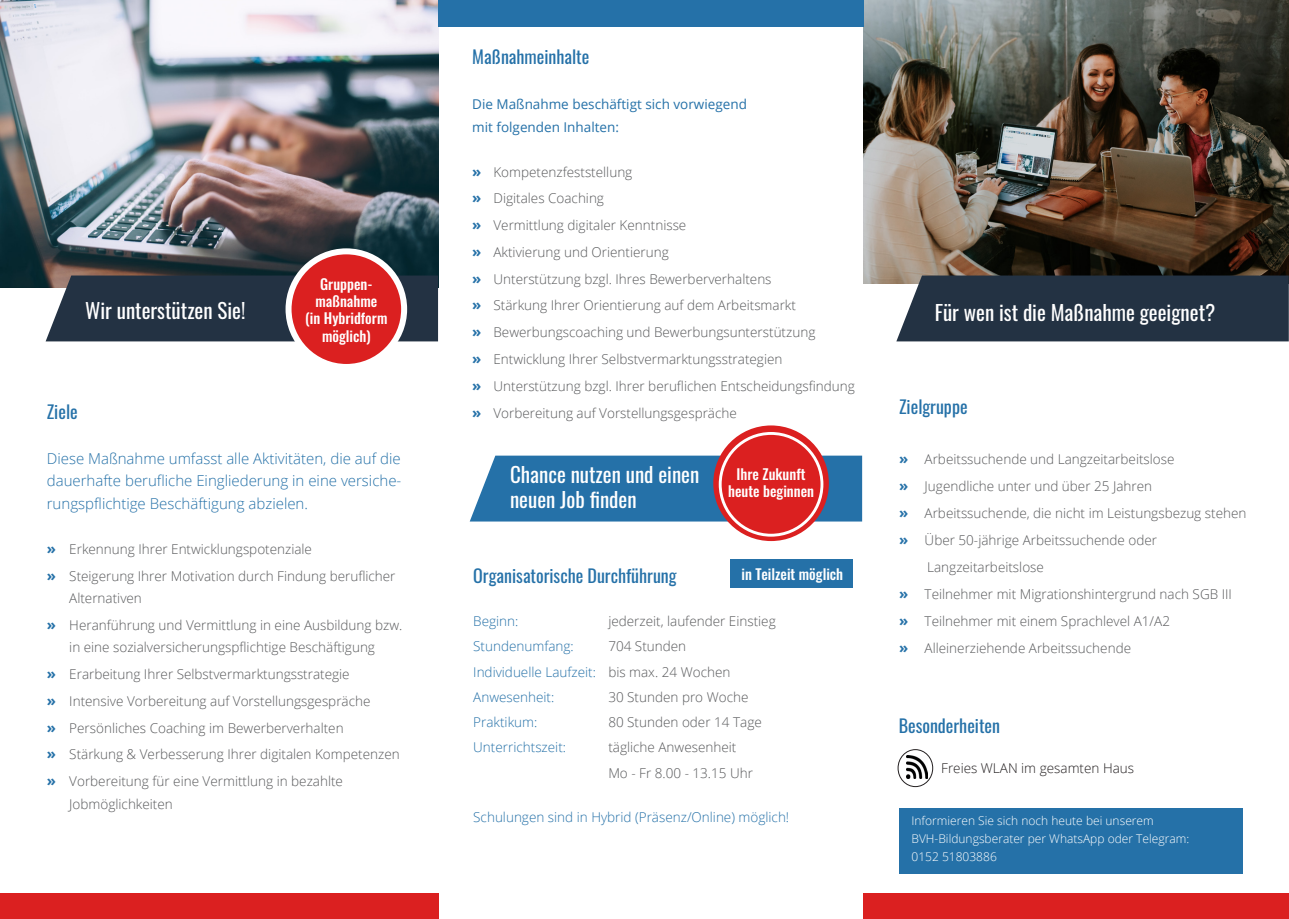
<style>
.page{position:relative;width:1289px;height:919px;background:#fff}
.page>*{position:absolute;margin:0;border:0;box-sizing:border-box;transform-origin:0 0}
.t1{font:21px/25.2px "Oswald";color:#fff}
.t2{font:18px "Oswald";color:#2571a8}
.t3{font:300 15px/22.5px "Open Sans";color:#2571a8;text-align:justify}
.t4{font:500 14.4px/17.4px "Oswald";color:#fff;text-align:center}
.t5{font:300 13.5px/22.5px "Open Sans";color:#57585a}
.t6{font:300 13.5px "Open Sans";color:#2571a8}
.t7{font:13.5px "Open Sans";color:#2571a8}
.t8{font:300 13.5px "Open Sans";color:#231f20}
.t9{font:300 12px/18px "Open Sans";color:#fff}
.s1{font-weight:700;font-size:15px;color:#2571a8}
.s2{color:#57585a}
</style>
<div class="page">
<img style="left:0;top:0;width:438px;height:288px">
<img style="left:863px;top:0;width:425px;height:283px">
<div style="left:46px;top:275px;width:392px;height:66px;background:#233243"></div>
<div style="left:438px;top:0;width:425px;height:26px;background:#2571a8"></div>
<div style="left:0;top:893px;width:438px;height:25px;background:#db2020"></div>
<div style="left:863px;top:893px;width:425px;height:25px;background:#db2020"></div>
<div style="left:896px;top:275px;width:392px;height:66px;background:#233243"></div>
<div style="left:470px;top:455px;width:392px;height:66px;background:#2571a8"></div>
<div style="left:713px;top:425px;width:115px;height:116px;background:#db2020;border-radius:50%"></div>
<div style="left:718px;top:432px;width:105px;height:104px;border:3px solid #fff;border-radius:50%"></div>
<div style="left:288px;top:251px;width:116px;height:116px;background:#db2020;border-radius:50%"></div>
<div style="left:285px;top:248px;width:122px;height:122px;border:6px solid #fff;border-radius:50%"></div>
<div style="left:730px;top:558px;width:122px;height:29px;background:#2571a8"></div>
<div style="left:899px;top:808px;width:343px;height:66px;background:#2571a8"></div>
<svg style="left:898px;top:749px;width:34px;height:37px"></svg>
<img style="left:906px;top:755px;width:21px;height:23px">
<div style="left:897px;top:749px;width:36px;height:38px;border:1px solid #231f20;border-radius:50%"></div>
<p class="t1" style="left:85px;top:295px;width:162px">Wir unterstützen Sie!</p>
<p class="t4" style="left:320px;top:276px;width:54px">Gruppen-</p>
<p class="t4" style="left:315px;top:293px;width:63px">maßnahme</p>
<p class="t4" style="left:305px;top:310px;width:84px">(in Hybridform möglich)</p>
<p class="t2" style="left:47px;top:395px;width:32px">Ziele</p>
<p class="t3" style="left:47px;top:446px;width:356px">Diese Maßnahme umfasst alle Aktivitäten, die auf die dauerhafte berufliche Eingliederung in eine versiche&shy;rungspflichtige Beschäftigung abzielen.</p>
<p class="t5" style="left:47px;top:537px;width:267px"><span class="s1">»</span> Erkennung Ihrer Entwicklungspotenziale</p>
<p class="t5" style="left:69px;top:564px;width:328px;text-indent:-23px"><span class="s1">»</span> Steigerung Ihrer Motivation durch Findung beruflicher<br>Alternativen</p>
<p class="t5" style="left:47px;top:613px;width:357px;text-align:center"><span class="s1">»</span> Heranführung und Vermittlung in eine Ausbildung bzw. in eine sozialversicherungspflichtige Beschäftigung</p>
<p class="t5" style="left:47px;top:662px;width:304px"><span class="s1">»</span> Erarbeitung Ihrer Selbstvermarktungsstrategie</p>
<p class="t5" style="left:47px;top:689px;width:325px"><span class="s1">»</span> Intensive Vorbereitung auf Vorstellungsgespräche</p>
<p class="t5" style="left:47px;top:716px;width:298px"><span class="s1">»</span> Persönliches Coaching im Bewerberverhalten</p>
<p class="t5" style="left:47px;top:743px;width:354px"><span class="s1">»</span> Stärkung &amp; Verbesserung Ihrer digitalen Kompetenzen</p>
<p class="t5" style="left:69px;top:769px;width:275px;text-indent:-23px"><span class="s1">»</span> Vorbereitung für eine Vermittlung in bezahlte<br>Jobmöglichkeiten</p>
<p class="t2" style="left:472px;top:41px;width:119px">Maßnahmeinhalte</p>
<p class="t7" style="left:472px;top:95px;width:276px">Die Maßnahme beschäftigt sich vorwiegend</p>
<p class="t7" style="left:472px;top:117px;width:148px">mit folgenden Inhalten:</p>
<p class="t5" style="left:472px;top:160px;width:162px"><span class="s1">»</span> Kompetenzfeststellung</p>
<p class="t5" style="left:472px;top:187px;width:133px"><span class="s1">»</span> Digitales Coaching</p>
<p class="t5" style="left:472px;top:213px;width:216px"><span class="s1">»</span> Vermittlung digitaler Kenntnisse</p>
<p class="t5" style="left:472px;top:240px;width:198px"><span class="s1">»</span> Aktivierung und Orientierung</p>
<p class="t5" style="left:472px;top:267px;width:301px"><span class="s1">»</span> Unterstützung bzgl. Ihres Bewerberverhaltens</p>
<p class="t5" style="left:472px;top:294px;width:325px"><span class="s1">»</span> Stärkung Ihrer Orientierung auf dem Arbeitsmarkt</p>
<p class="t5" style="left:472px;top:320px;width:345px"><span class="s1">»</span> Bewerbungscoaching und Bewerbungsunterstützung</p>
<p class="t5" style="left:472px;top:347px;width:312px"><span class="s1">»</span> Entwicklung Ihrer Selbstvermarktungsstrategien</p>
<p class="t5" style="left:472px;top:374px;width:384px"><span class="s1">»</span> Unterstützung bzgl. Ihrer beruflichen Entscheidungsfindung</p>
<p class="t5" style="left:472px;top:401px;width:266px"><span class="s1">»</span> Vorbereitung auf Vorstellungsgespräche</p>
<p class="t1" style="left:510px;top:460px;width:191px">Chance nutzen und einen neuen Job finden</p>
<p class="t4" style="left:728px;top:466px;width:87px">Ihre Zukunft heute beginnen</p>
<p class="t4" style="left:741px;top:566px;width:103px">in Teilzeit möglich</p>
<p class="t2" style="left:473px;top:559px;width:205px">Organisatorische Durchführung</p>
<p class="t6" style="left:473px;top:612px;width:47px">Beginn:</p>
<p class="t5" style="left:608px;top:609px;width:169px">jederzeit, laufender Einstieg</p>
<p class="t6" style="left:473px;top:637px;width:102px">Stundenumfang:</p>
<p class="t5" style="left:608px;top:634px;width:79px">704 Stunden</p>
<p class="t6" style="left:473px;top:662px;width:259px">Individuelle Laufzeit: <span class="s2">bis max. 24 Wochen</span></p>
<p class="t6" style="left:473px;top:687px;width:83px">Anwesenheit:</p>
<p class="t5" style="left:608px;top:685px;width:142px">30 Stunden pro Woche</p>
<p class="t6" style="left:473px;top:713px;width:66px">Praktikum:</p>
<p class="t5" style="left:608px;top:710px;width:155px">80 Stunden oder 14 Tage</p>
<p class="t6" style="left:473px;top:738px;width:94px">Unterrichtszeit:</p>
<p class="t5" style="left:608px;top:736px;width:129px">tägliche Anwesenheit</p>
<p class="t5" style="left:608px;top:761px;width:146px">Mo - Fr 8.00 - 13.15 Uhr</p>
<p class="t6" style="left:473px;top:808px;width:317px">Schulungen sind in Hybrid (Präsenz/Online) möglich!</p>
<p class="t1" style="left:934px;top:298px;width:282px">Für wen ist die Maßnahme geeignet?</p>
<p class="t2" style="left:899px;top:390px;width:70px">Zielgruppe</p>
<p class="t5" style="left:899px;top:447px;width:277px"><span class="s1">»</span> Arbeitssuchende und Langzeitarbeitslose</p>
<p class="t5" style="left:899px;top:474px;width:254px"><span class="s1">»</span> Jugendliche unter und über 25 Jahren</p>
<p class="t5" style="left:899px;top:501px;width:349px"><span class="s1">»</span> Arbeitssuchende, die nicht im Leistungsbezug stehen</p>
<p class="t5" style="left:899px;top:528px;width:259px"><span class="s1">»</span> Über 50-jährige Arbeitssuchende oder</p>
<p class="t5" style="left:927px;top:555px;width:118px">Langzeitarbeitslose</p>
<p class="t5" style="left:899px;top:582px;width:334px"><span class="s1">»</span> Teilnehmer mit Migrationshintergrund nach SGB III</p>
<p class="t5" style="left:899px;top:609px;width:272px"><span class="s1">»</span> Teilnehmer mit einem Sprachlevel A1/A2</p>
<p class="t5" style="left:899px;top:636px;width:233px"><span class="s1">»</span> Alleinerziehende Arbeitssuchende</p>
<p class="t2" style="left:898px;top:710px;width:103px">Besonderheiten</p>
<p class="t8" style="left:941px;top:758px;width:194px">Freies WLAN im gesamten Haus</p>
<p class="t9" style="left:911px;top:811px;width:279px">Informieren Sie sich noch heute bei unserem<br>BVH-Bildungsberater per WhatsApp oder Telegram:</p>
<p class="t9" style="left:911px;top:847px;width:87px">0152 51803886</p>
</div>
